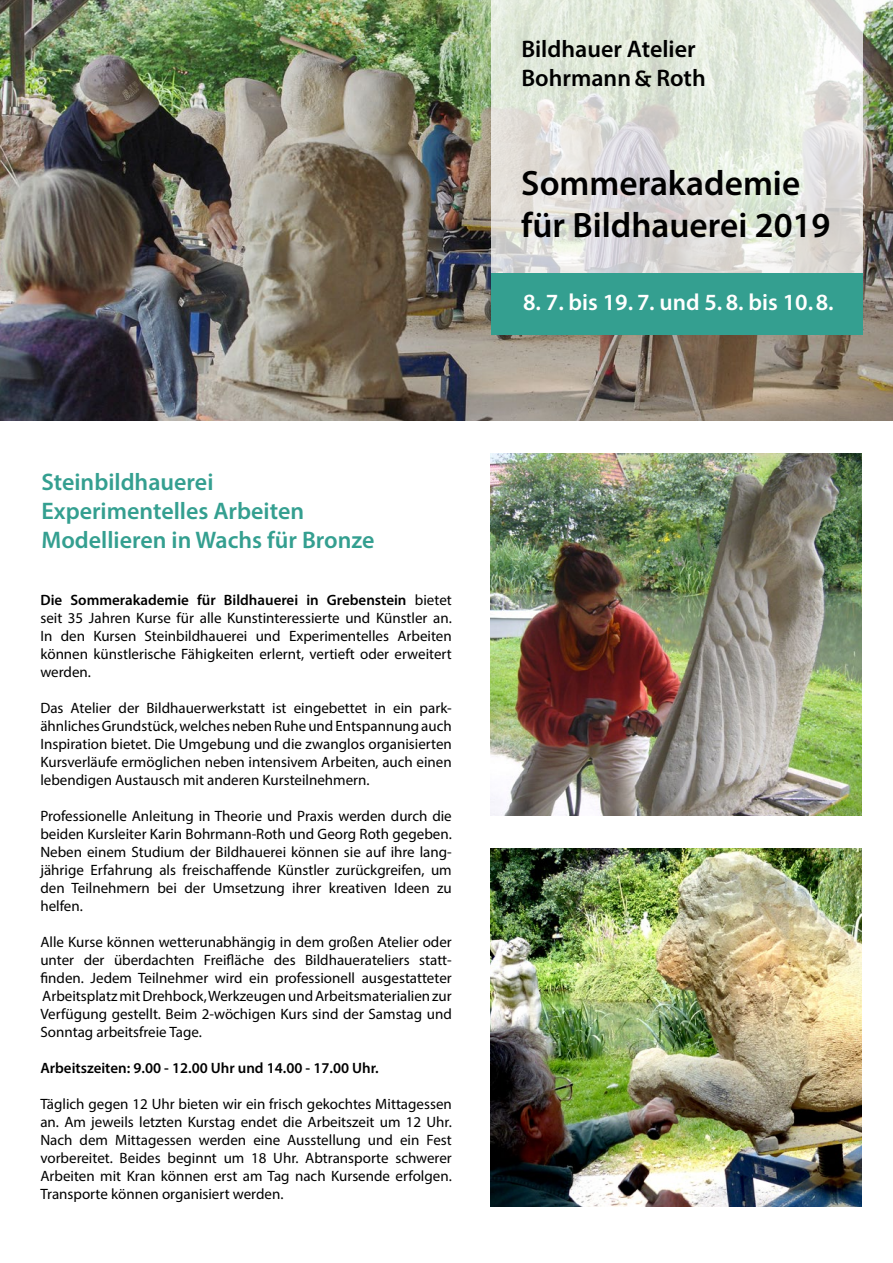
<style>
.page{position:relative;width:893px;height:1263px;background:#fff}
.page>*{position:absolute;margin:0;border:0;box-sizing:border-box;transform-origin:0 0}
.t1{font:600 35.4px/42.5px "Myriad Pro";color:#000}
.t2{font:600 24px/28.8px "Myriad Pro";color:#349f90}
.t3{font:600 24px/28.8px "Myriad Pro";color:#000}
.t4{font:600 23.25px "Myriad Pro";color:#fff}
.t5{font:15px/18px "Myriad Pro";color:#000;text-align:justify}
.t6{font:600 15px "Myriad Pro";color:#000}
.s1{font-weight:600}
.s2{font-family:"Alegreya Sans";font-weight:700}
</style>
<div class="page">
<img style="left:0;top:0;width:893px;height:421px">
<svg style="left:491px;top:0;width:371px;height:273px;background:#e0e3dc"></svg>
<div style="left:491px;top:273px;width:371px;height:62px;background:#349f90"></div>
<img style="left:491px;top:454px;width:371px;height:362px">
<img style="left:491px;top:849px;width:371px;height:357px">
<h2 class="t2" style="left:41px;top:467px;width:334px">Steinbildhauerei<br>Experimentelles Arbeiten<br>Modellieren in Wachs für Bronze</h2>
<p class="t5" style="left:40px;top:590px;width:413px"><span class="s1">Die Sommerakademie für Bildhauerei in Grebenstein</span> bietet seit 35 Jahren Kurse für alle Kunstinteressierte und Künstler an.<br>In den Kursen Steinbildhauerei und Experimentelles Arbeiten können künstlerische Fähigkeiten erlernt, vertieft oder erweitert werden.</p>
<p class="t5" style="left:40px;top:698px;width:413px">Das Atelier der Bildhauerwerkstatt ist eingebettet in ein park&shy;ähnliches Grundstück, welches neben Ruhe und Entspannung auch Inspiration bietet. Die Umgebung und die zwanglos organisierten Kursverläufe ermöglichen neben intensivem Arbeiten, auch einen lebendigen Austausch mit anderen Kursteilnehmern.</p>
<p class="t5" style="left:40px;top:806px;width:413px">Professionelle Anleitung in Theorie und Praxis werden durch die beiden Kursleiter Karin Bohrmann-Roth und Georg Roth gegeben.<br>Neben einem Studium der Bildhauerei können sie auf ihre lang&shy;jährige Erfahrung als freischaffende Künstler zurückgreifen, um den Teilnehmern bei der Umsetzung ihrer kreativen Ideen zu helfen.</p>
<p class="t5" style="left:40px;top:932px;width:413px">Alle Kurse können wetterunabhängig in dem großen Atelier oder unter der überdachten Freifläche des Bildhauerateliers statt&shy;finden. Jedem Teilnehmer wird ein professionell ausgestatteter Arbeitsplatz mit Drehbock, Werkzeugen und Arbeitsmaterialien zur Verfügung gestellt. Beim 2-wöchigen Kurs sind der Samstag und Sonntag arbeitsfreie Tage.</p>
<p class="t6" style="left:40px;top:1058px;width:340px">Arbeitszeiten: 9.00 - 12.00 Uhr und 14.00 - 17.00 Uhr.</p>
<p class="t5" style="left:40px;top:1094px;width:413px">Täglich gegen 12 Uhr bieten wir ein frisch gekochtes Mittagessen an. Am jeweils letzten Kurstag endet die Arbeitszeit um 12 Uhr.<br>Nach dem Mittagessen werden eine Ausstellung und ein Fest vorbereitet. Beides beginnt um 18 Uhr. Abtransporte schwerer Arbeiten mit Kran können erst am Tag nach Kursende erfolgen.<br>Transporte können organisiert werden.</p>
<h2 class="t3" style="left:521px;top:34px;width:186px">Bildhauer Atelier<br>Bohrmann<span class="s2">&amp;</span> Roth</h2>
<h1 class="t1" style="left:521px;top:161px;width:311px">Sommerakademie für Bildhauerei 2019</h1>
<h3 class="t4" style="left:523px;top:287px;width:312px">8. 7. bis 19. 7. und 5. 8. bis 10. 8.</h3>
</div>
